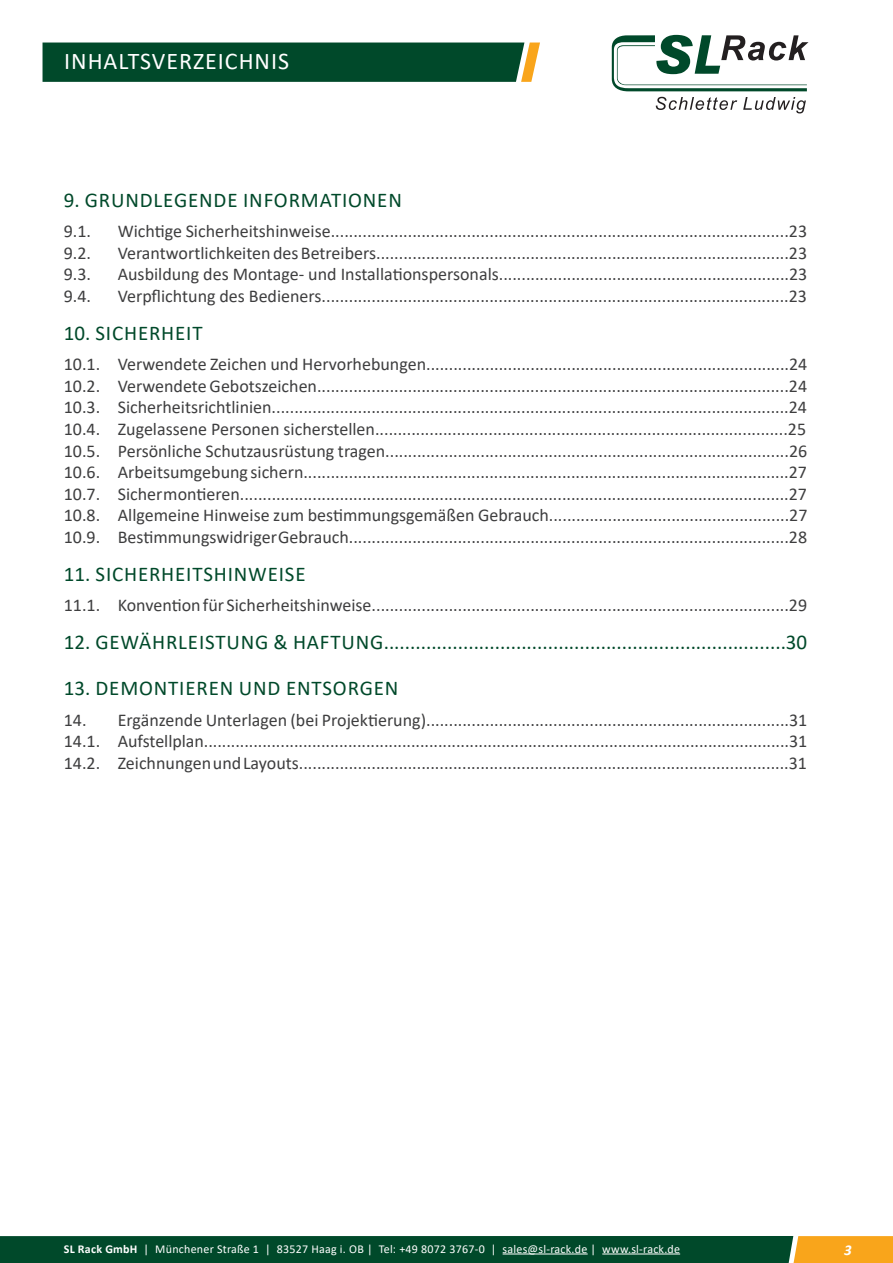
<style>
.page{position:relative;width:893px;height:1263px;background:#fff}
.page>*{position:absolute;margin:0;border:0;box-sizing:border-box;transform-origin:0 0}
.t1{font:24px "Calibri";letter-spacing:.04em;color:#fff}
.t2{font:21px "Calibri";letter-spacing:.04em;color:#00492a}
.t3{font:18px/21.6px "Calibri";color:#3e3e3f;text-align:justify}
.t4{font:italic 700 15px "Calibri";color:#fff}
.t5{font:12px "Calibri";letter-spacing:.02em;color:#fff}
.s1{font-weight:700}
</style>
<div class="page">
<svg style="left:0;top:1236px;width:893px;height:27px;background:#1d552a"></svg>
<hr style="left:503px;top:1253px;width:85px;height:1px;background:#fff">
<hr style="left:602px;top:1253px;width:78px;height:1px;background:#fff">
<div style="left:43px;top:43px;width:497px;height:39px;background:#00492a"></div>
<svg style="left:656px;top:97px;width:81px;height:13px"></svg>
<svg style="left:743px;top:97px;width:63px;height:16px"></svg>
<svg style="left:612px;top:35px;width:196px;height:56px"></svg>
<h1 class="t1" style="left:64px;top:44px;width:226px">INHALTSVERZEICHNIS</h1>
<p class="t2" style="left:64px;top:186px;width:340px">9. GRUNDLEGENDE INFORMATIONEN</p>
<p class="t3" style="left:64px;top:220px;width:29px">9.1.</p>
<p class="t3" style="left:118px;top:220px;width:691px">Wichtige Sicherheitshinweise.....................................................................................................23</p>
<p class="t3" style="left:64px;top:242px;width:29px">9.2.</p>
<p class="t3" style="left:118px;top:242px;width:691px">Verantwortlichkeiten des Betreibers...........................................................................................23</p>
<p class="t3" style="left:64px;top:263px;width:29px">9.3.</p>
<p class="t3" style="left:118px;top:263px;width:691px">Ausbildung des Montage- und Installationspersonals................................................................23</p>
<p class="t3" style="left:64px;top:285px;width:29px">9.4.</p>
<p class="t3" style="left:118px;top:285px;width:691px">Verpflichtung des Bedieners.......................................................................................................23</p>
<p class="t2" style="left:64px;top:318px;width:140px">10. SICHERHEIT</p>
<p class="t3" style="left:64px;top:353px;width:745px">10.1. Verwendete Zeichen und Hervorhebungen................................................................................24<br>10.2. Verwendete Gebotszeichen........................................................................................................24<br>10.3. Sicherheitsrichtlinien..................................................................................................................24<br>10.4. Zugelassene Personen sicherstellen...........................................................................................25<br>10.5. Persönliche Schutzausrüstung tragen.........................................................................................26<br>10.6. Arbeitsumgebung sichern...........................................................................................................27<br>10.7. Sichermontieren.........................................................................................................................27<br>10.8. Allgemeine Hinweise zum bestimmungsgemäßen Gebrauch.....................................................27<br>10.9. BestimmungswidrigerGebrauch.................................................................................................28</p>
<p class="t2" style="left:64px;top:559px;width:243px">11. SICHERHEITSHINWEISE</p>
<p class="t3" style="left:64px;top:594px;width:745px">11.1. Konventionfür Sicherheitshinweise............................................................................................29</p>
<p class="t2" style="left:64px;top:627px;width:745px">12. GEWÄHRLEISTUNG &amp; HAFTUNG............................................................................30</p>
<p class="t2" style="left:64px;top:674px;width:336px">13. DEMONTIEREN UND ENTSORGEN</p>
<p class="t3" style="left:64px;top:708px;width:745px">14. Ergänzende Unterlagen (bei Projektierung)................................................................................31<br>14.1. Aufstellplan..................................................................................................................................31<br>14.2. Zeichnungen und Layouts............................................................................................................31</p>
<p class="t5" style="left:64px;top:1240px;width:618px"><span class="s1">SL Rack GmbH</span> | Münchener Straße 1 | 83527 Haag i. OB | Tel: +49 8072 3767-0 | sales@sl-rack.de | www.sl-rack.de</p>
<p class="t4" style="left:844px;top:1239px;width:9px">3</p>
</div>
